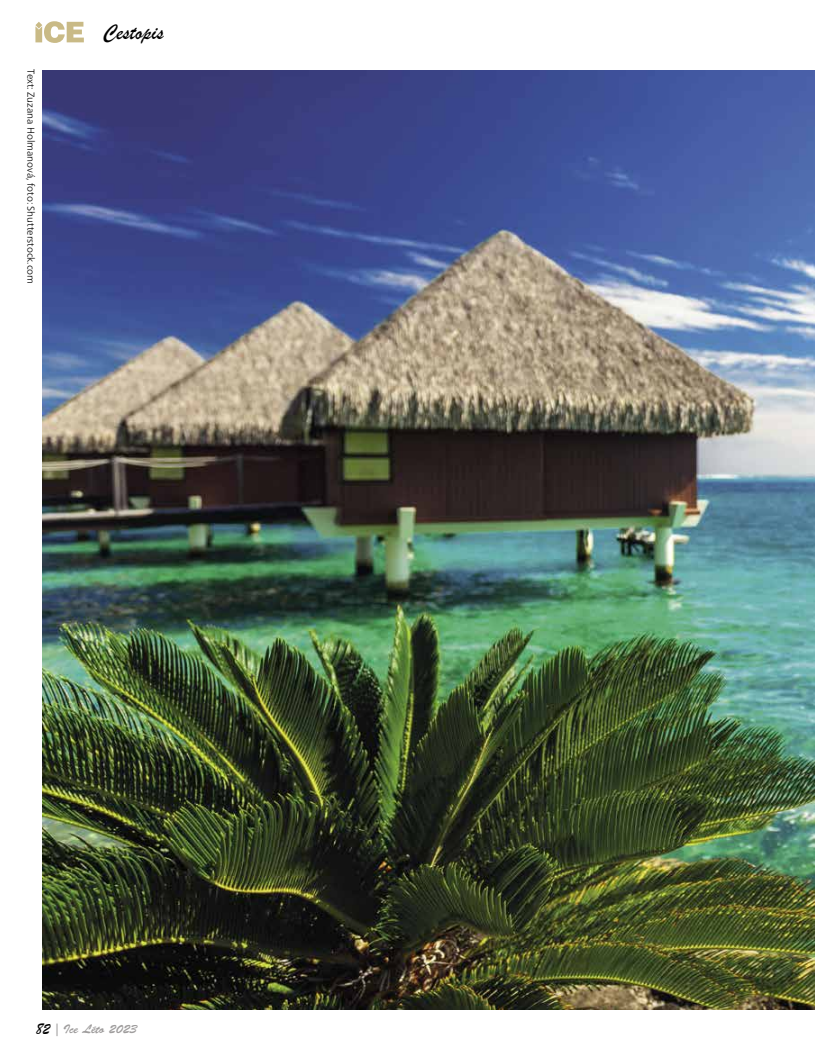
<style>
.page{position:relative;width:815px;height:1063px;background:#fff}
.page>*{position:absolute;margin:0;border:0;box-sizing:border-box;transform-origin:0 0}
.t1{font:22.5px "Brush Script";color:#000}
.t2{font:12.5px "Brush Script Std";color:#9f9d9d}
.t3{font:300 10px "Frutiger Neue LTW1 G";color:#000}
.s1{font-family:"Brush Script";font-size:16.25px;color:#000}
</style>
<div class="page">
<svg style="left:35px;top:21px;width:49px;height:22px"></svg>
<img style="left:43px;top:71px;width:772px;height:939px">
<p class="t3" style="left:38px;top:69px;width:216px;rotate:90deg">Text: Zuzana Holmanová, foto: Shutterstock.com</p>
<h1 class="t1" style="left:103px;top:17px;width:63px">Cestopis</h1>
<p class="t2" style="left:35px;top:1022px;width:103px"><span class="s1">82</span> | Ice Léto 2023</p>
</div>
